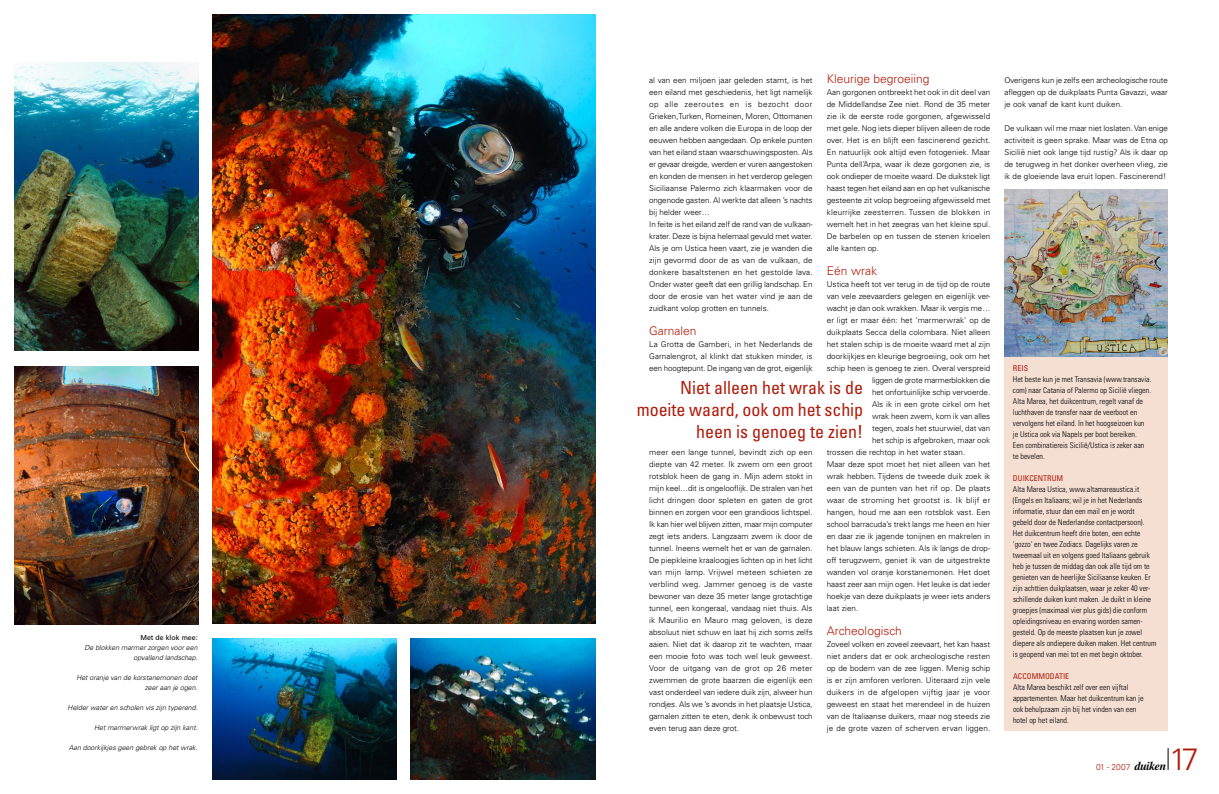
<style>
.page{position:relative;width:1219px;height:794px;background:#fff}
.page>*{position:absolute;margin:0;border:0;box-sizing:border-box;transform-origin:0 0}
.t1{font:300 31px "Univers LT Std";color:#af1b0a}
.t2{font:condensed 18px/21.6px "Univers LT Std";color:#af1b0a;text-align:right}
.t3{font:300 12px "Univers LT Std";color:#af1b0a}
.t4{font:300 8.5px "Univers LT Std";letter-spacing:-.01em;color:#af1b0a}
.t5{font:300 8px/12px "Univers LT Std";letter-spacing:.005em;color:#000;text-align:justify}
.t6{font:300 condensed 8px/11px "Univers LT Std";color:#000}
.t7{font:300 8px "Univers LT Std";letter-spacing:.025em;color:#000}
.t8{font:condensed 8px "Univers LT Std";color:#af1b0a}
.t9{font:italic 300 7px/10px "Univers LT Std";color:#000;text-align:right}
.t10{font:7px "Frutiger LT Std";color:#000}
.s1{font-family:"Times LT Std";font-weight:700;font-style:italic;font-size:12px;color:#000}
</style>
<div class="page">
<svg style="left:1168px;top:748px;width:1px;height:22px"></svg>
<div style="left:1004px;top:354px;width:164px;height:377px;background:#f5dfd3"></div>
<img style="left:212px;top:14px;width:383px;height:610px">
<img style="left:212px;top:638px;width:185px;height:142px">
<img style="left:411px;top:638px;width:184px;height:142px">
<img style="left:14px;top:366px;width:184px;height:258px">
<img style="left:14px;top:62px;width:184px;height:289px">
<img style="left:1004px;top:190px;width:164px;height:166px">
<p class="t10" style="left:140px;top:634px;width:59px">Met de klok mee:</p>
<p class="t9" style="left:84px;top:643px;width:115px">De blokken marmer zorgen voor een opvallend landschap.</p>
<p class="t9" style="left:76px;top:673px;width:123px">Het oranje van de korstanemonen doet zeer aan je ogen.</p>
<p class="t9" style="left:68px;top:703px;width:131px">Helder water en scholen vis zijn typerend.</p>
<p class="t9" style="left:94px;top:723px;width:105px">Het marmerwrak ligt op zijn kant.</p>
<p class="t9" style="left:69px;top:743px;width:130px">Aan doorkijkjes geen gebrek op het wrak.</p>
<h3 class="t3" style="left:827px;top:71px;width:104px">Kleurige begroeiing</h3>
<p class="t5" style="left:827px;top:86px;width:165px">Aan gorgonen ontbreekt het ook in dit deel van de Middellandse Zee niet. Rond de 35 meter zie ik de eerste rode gorgonen, afgewisseld met gele. Nog iets dieper blijven alleen de rode over. Het is en blijft een fascinerend gezicht.<br>En natuurlijk ook altijd even fotogeniek. Maar Punta dell’Arpa, waar ik deze gorgonen zie, is ook ondieper de moeite waard. De duikstek ligt haast tegen het eiland aan en op het vulkanische gesteente zit volop begroeiing afgewisseld met kleurrijke zeesterren. Tussen de blokken in wemelt het in het zeegras van het kleine spul.<br>De barbelen op en tussen de stenen krioelen alle kanten op.</p>
<h3 class="t3" style="left:827px;top:263px;width:52px">Eén wrak</h3>
<p class="t5" style="left:827px;top:278px;width:165px">Ustica heeft tot ver terug in de tijd op de route</p>
<p class="t5" style="left:827px;top:290px;width:165px">van vele zeevaarders gelegen en eigenlijk ver-</p>
<p class="t5" style="left:827px;top:302px;width:165px">wacht je dan ook wrakken. Maar ik vergis me…</p>
<p class="t5" style="left:827px;top:314px;width:165px">er ligt er maar één: het ‘marmerwrak’ op de</p>
<p class="t5" style="left:827px;top:326px;width:165px">duikplaats Secca della colombara. Niet alleen</p>
<p class="t5" style="left:827px;top:338px;width:165px">het stalen schip is de moeite waard met al zijn</p>
<p class="t5" style="left:827px;top:350px;width:165px">doorkijkjes en kleurige begroeiing, ook om het</p>
<p class="t5" style="left:827px;top:362px;width:165px">schip heen is genoeg te zien. Overal verspreid</p>
<p class="t5" style="left:872px;top:374px;width:120px">liggen de grote marmerblokken die</p>
<p class="t5" style="left:872px;top:386px;width:120px">het onfortuinlijke schip vervoerde.</p>
<p class="t5" style="left:872px;top:398px;width:120px">Als ik in een grote cirkel om het</p>
<p class="t5" style="left:872px;top:410px;width:120px">wrak heen zwem, kom ik van alles</p>
<p class="t5" style="left:872px;top:422px;width:120px">tegen, zoals het stuurwiel, dat van</p>
<p class="t5" style="left:872px;top:434px;width:120px">het schip is afgebroken, maar ook</p>
<p class="t5" style="left:827px;top:446px;width:140px">trossen die rechtop in het water staan.</p>
<p class="t5" style="left:827px;top:458px;width:165px">Maar deze spot moet het niet alleen van het</p>
<p class="t5" style="left:827px;top:470px;width:165px">wrak hebben. Tijdens de tweede duik zoek ik</p>
<p class="t5" style="left:827px;top:482px;width:165px">een van de punten van het rif op. De plaats</p>
<p class="t7" style="left:827px;top:495px;width:165px">waar de stroming het grootst is. Ik blijf er</p>
<p class="t5" style="left:827px;top:506px;width:165px">hangen, houd me aan een rotsblok vast. Een</p>
<p class="t5" style="left:827px;top:518px;width:165px">school barracuda’s trekt langs me heen en hier</p>
<p class="t5" style="left:827px;top:530px;width:165px">en daar zie ik jagende tonijnen en makrelen in</p>
<p class="t5" style="left:827px;top:542px;width:165px">het blauw langs schieten. Als ik langs de drop-</p>
<p class="t5" style="left:827px;top:554px;width:165px">off terugzwem, geniet ik van de uitgestrekte</p>
<p class="t5" style="left:827px;top:566px;width:165px">wanden vol oranje korstanemonen. Het doet</p>
<p class="t5" style="left:827px;top:578px;width:165px">haast zeer aan mijn ogen. Het leuke is dat ieder</p>
<p class="t5" style="left:827px;top:590px;width:165px">hoekje van deze duikplaats je weer iets anders</p>
<p class="t5" style="left:827px;top:602px;width:33px">laat zien.</p>
<h3 class="t3" style="left:827px;top:623px;width:76px">Archeologisch</h3>
<p class="t5" style="left:827px;top:638px;width:165px">Zoveel volken en zoveel zeevaart, het kan haast niet anders dat er ook archeologische resten op de bodem van de zee liggen. Menig schip is er zijn amforen verloren. Uiteraard zijn vele duikers in de afgelopen vijftig jaar je voor geweest en staat het merendeel in de huizen van de Italiaanse duikers, maar nog steeds zie je de grote vazen of scherven ervan liggen.</p>
<p class="t5" style="left:649px;top:74px;width:165px;text-align:left">al van een miljoen jaar geleden stamt, is het een eiland met geschiedenis, het ligt namelijk op alle zeeroutes en is bezocht door Grieken,Turken, Romeinen, Moren, Ottomanen en alle andere volken die Europa in de loop der eeuwen hebben aangedaan. Op enkele punten van het eiland staan waarschuwingsposten. Als er gevaar dreigde, werden er vuren aangestoken en konden de mensen in het verderop gelegen Siciliaanse Palermo zich klaarmaken voor de ongenode gasten. Al werkte dat alleen ’s nachts bij helder weer…<br>In feite is het eiland zelf de rand van de vulkaan&shy;krater. Deze is bijna helemaal gevuld met water.<br>Als je om Ustica heen vaart, zie je wanden die zijn gevormd door de as van de vulkaan, de donkere basaltstenen en het gestolde lava.<br>Onder water geeft dat een grillig landschap. En door de erosie van het water vind je aan de zuidkant volop grotten en tunnels.</p>
<h3 class="t3" style="left:649px;top:323px;width:49px">Garnalen</h3>
<p class="t5" style="left:649px;top:338px;width:165px">La Grotta de Gamberi, in het Nederlands de Garnalengrot, al klinkt dat stukken minder, is een hoogtepunt. De ingang van de grot, eigenlijk</p>
<h2 class="t2" style="left:637px;top:377px;width:228px">Niet alleen het wrak is de moeite waard, ook om het schip heen is genoeg te zien!</h2>
<p class="t5" style="left:649px;top:446px;width:165px">meer een lange tunnel, bevindt zich op een diepte van 42 meter. Ik zwem om een groot rotsblok heen de gang in. Mijn adem stokt in mijn keel…dit is ongelooflijk. De stralen van het licht dringen door spleten en gaten de grot binnen en zorgen voor een grandioos lichtspel.<br>Ik kan hier wel blijven zitten, maar mijn computer zegt iets anders. Langzaam zwem ik door de tunnel. Ineens wemelt het er van de garnalen.<br>De piepkleine kraaloogjes lichten op in het licht van mijn lamp. Vrijwel meteen schieten ze verblind weg. Jammer genoeg is de vaste bewoner van deze 35 meter lange grotachtige tunnel, een kongeraal, vandaag niet thuis. Als ik Maurilio en Mauro mag geloven, is deze absoluut niet schuw en laat hij zich soms zelfs aaien. Niet dat ik daarop zit te wachten, maar een mooie foto was toch wel leuk geweest.<br>Voor de uitgang van de grot op 26 meter zwemmen de grote baarzen die eigenlijk een vast onderdeel van iedere duik zijn, alweer hun rondjes. Als we ’s avonds in het plaatsje Ustica, garnalen zitten te eten, denk ik onbewust toch even terug aan deze grot.</p>
<p class="t5" style="left:1004px;top:74px;width:165px">Overigens kun je zelfs een archeologische route afleggen op de duikplaats Punta Gavazzi, waar je ook vanaf de kant kunt duiken.</p>
<p class="t5" style="left:1004px;top:122px;width:165px">De vulkaan wil me maar niet loslaten. Van enige activiteit is geen sprake. Maar was de Etna op Sicilië niet ook lange tijd rustig? Als ik daar op de terugweg in het donker overheen vlieg, zie ik de gloeiende lava eruit lopen. Fascinerend!</p>
<p class="t8" style="left:1013px;top:363px;width:17px">Reis</p>
<p class="t6" style="left:1013px;top:373px;width:140px">Het beste kun je met Transavia (www.transavia. com) naar Catania of Palermo op Sicilië vliegen.<br>Alta Marea, het duikcentrum, regelt vanaf de luchthaven de transfer naar de veerboot en vervolgens het eiland. In het hoogseizoen kun je Ustica ook via Napels per boot bereiken.<br>Een combinatiereis Sicilië/Ustica is zeker aan te bevelen.</p>
<p class="t8" style="left:1013px;top:473px;width:52px">Duikcentrum</p>
<p class="t6" style="left:1013px;top:483px;width:145px">Alta Marea Ustica, www.altamareaustica.it (Engels en Italiaans; wil je in het Nederlands informatie, stuur dan een mail en je wordt<br>gebeld door de Nederlandse contactpersoon).<br>Het duikcentrum heeft drie boten, een echte ‘gozzo’ en twee Zodiacs. Dagelijks varen ze tweemaal uit en volgens goed Italiaans gebruik heb je tussen de middag dan ook alle tijd om te genieten van de heerlijke Siciliaanse keuken. Er zijn achttien duikplaatsen, waar je zeker 40 ver&shy;schillende duiken kunt maken. Je duikt in kleine groepjes (maximaal vier plus gids) die conform opleidingsniveau en ervaring worden samen&shy;gesteld. Op de meeste plaatsen kun je zowel diepere als ondiepere duiken maken. Het centrum is geopend van mei tot en met begin oktober.</p>
<p class="t8" style="left:1013px;top:671px;width:58px">Accommodatie</p>
<p class="t6" style="left:1013px;top:681px;width:132px">Alta Marea beschikt zelf over een vijftal appartementen. Maar het duikcentrum kan je ook behulpzaam zijn bij het vinden van een hotel op het eiland.</p>
<h1 class="t1" style="left:1169px;top:740px;width:31px">17</h1>
<p class="t4" style="left:1096px;top:761px;width:72px">01 - 2007 <span class="s1">duiken</span></p>
</div>
